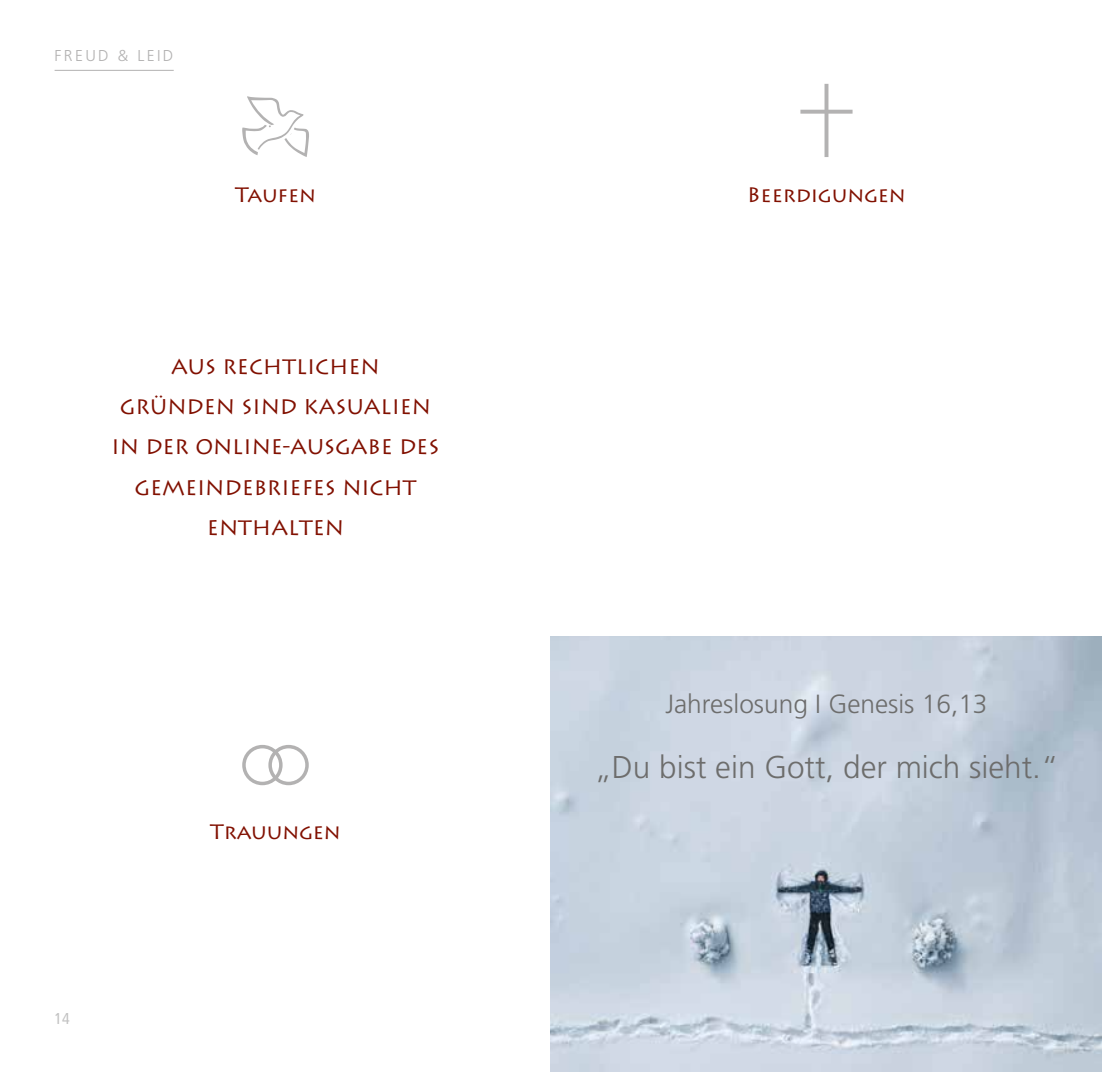
<style>
.page{position:relative;width:1102px;height:1072px;background:#fff}
.page>*{position:absolute;margin:0;border:0;box-sizing:border-box;transform-origin:0 0}
.t1{font:300 31.5px "Frutiger LT Pro";color:#6d6d6c}
.t2{font:300 26.25px "Frutiger LT Pro";color:#6d6d6c}
.t3{font:21px/40.2px "Lithos Pro";color:#811000;text-align:center}
.t4{font:300 15.75px "Frutiger LT Pro";letter-spacing:.15em;color:#b3b2b2}
.t5{font:condensed 15.75px "Frutiger LT Pro";color:#c2c2c2}
</style>
<div class="page">
<img style="left:551px;top:636px;width:550px;height:435px">
<hr style="left:55px;top:70px;width:119px;height:1px;background:#b3b2b2">
<svg style="left:242px;top:96px;width:67px;height:61px"></svg>
<div style="left:242px;top:745px;width:40px;height:40px;border:4px solid #b3b2b2;border-radius:50%"></div>
<div style="left:268px;top:745px;width:41px;height:40px;border:4px solid #b3b2b2;border-radius:50%"></div>
<svg style="left:824px;top:84px;width:4px;height:73px"></svg>
<svg style="left:800px;top:110px;width:52px;height:4px"></svg>
<p class="t4" style="left:55px;top:47px;width:120px">FREUD &amp; LEID</p>
<p class="t3" style="left:235px;top:175px;width:82px">Taufen</p>
<p class="t3" style="left:112px;top:347px;width:329px">AUS RECHTLICHEN<br>GRÜNDEN SIND KASUALIEN<br>IN DER ONLINE-AUSGABE DES<br>GEMEINDEBRIEFES NICHT<br>ENTHALTEN</p>
<p class="t5" style="left:55px;top:1009px;width:17px">14</p>
<p class="t3" style="left:210px;top:811px;width:132px">Trauungen</p>
<p class="t3" style="left:747px;top:175px;width:160px">Beerdigungen</p>
<p class="t2" style="left:665px;top:688px;width:323px">Jahreslosung I Genesis 16,13</p>
<h1 class="t1" style="left:594px;top:748px;width:465px">„Du bist ein Gott, der mich sieht.“</h1>
</div>
